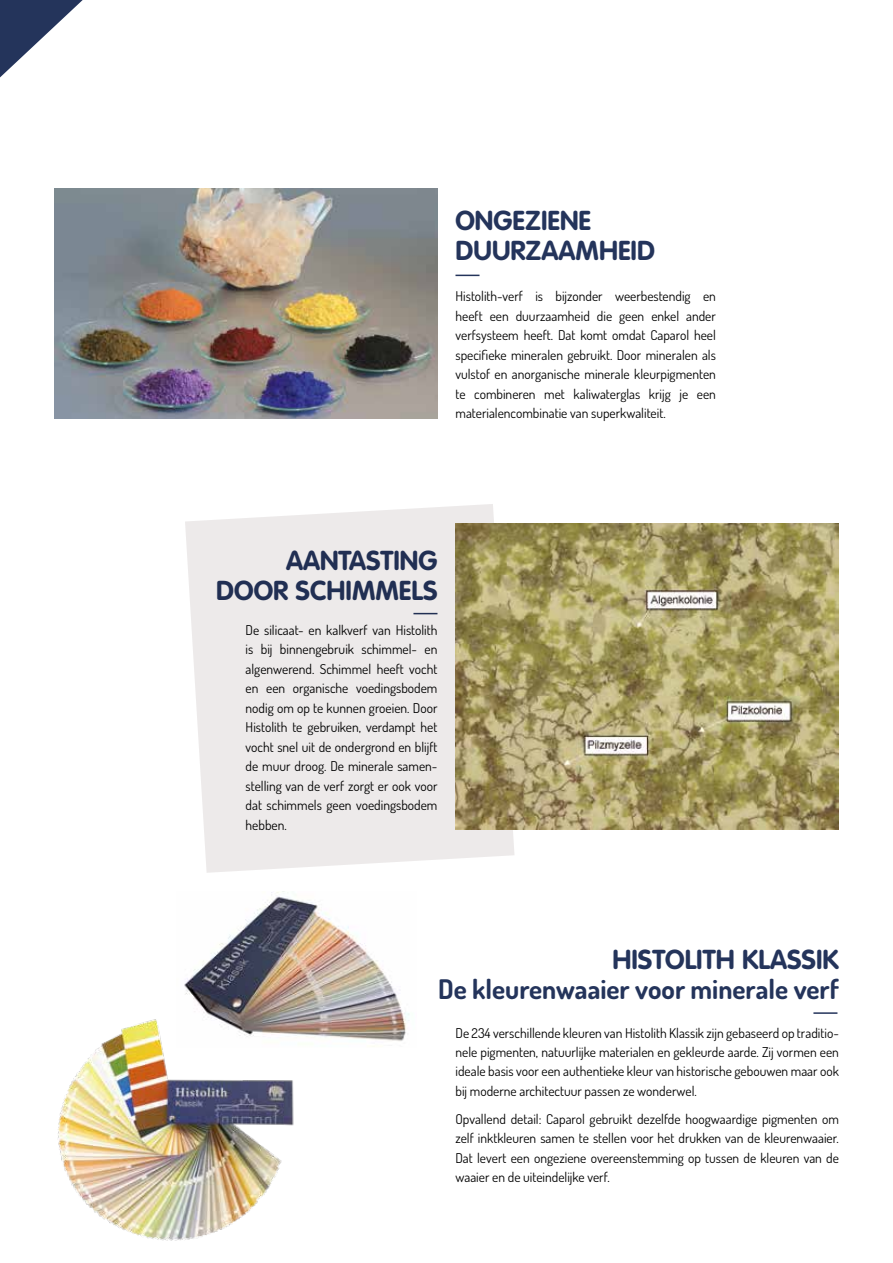
<style>
.page{position:relative;width:893px;height:1263px;background:#fff}
.page>*{position:absolute;margin:0;border:0;box-sizing:border-box;transform-origin:0 0}
.t1{font:700 27px/30px "VAG Rounded Std";color:#24345b;text-align:right}
.t2{font:700 27px "Dosis";color:#24345b}
.t3{font:13.5px/19.5px "Dosis";color:#000;text-align:justify}
</style>
<div class="page">
<svg style="left:0;top:0;width:83px;height:77px"></svg>
<img style="left:184px;top:891px;width:226px;height:156px">
<img style="left:58px;top:1013px;width:253px;height:228px">
<img style="left:54px;top:188px;width:383px;height:230px">
<svg style="left:455px;top:275px;width:24px;height:1px"></svg>
<hr style="left:813px;top:1012px;width:24px;height:2px;background:#24345b">
<svg style="left:185px;top:504px;width:329px;height:369px;background:#eeebeb"></svg>
<img style="left:455px;top:523px;width:384px;height:307px">
<h1 class="t1" style="left:455px;top:207px;width:201px;text-align:left">ONGEZIENE<br>DUURZAAMHEID</h1>
<p class="t3" style="left:455px;top:286px;width:262px">Histolith-verf is bijzonder weerbestendig en heeft een duurzaamheid die geen enkel ander verfsysteem heeft. Dat komt omdat Caparol heel specifieke mineralen gebruikt. Door mineralen als vulstof en anorganische minerale kleurpigmenten te combineren met kaliwaterglas krijg je een materialencombinatie van superkwaliteit.</p>
<h1 class="t1" style="left:216px;top:547px;width:223px">AANTASTING<br>DOOR SCHIMMELS</h1>
<p class="t3" style="left:246px;top:619px;width:193px">De silicaat- en kalkverf van Histolith is bij binnengebruik schimmel- en algenwerend. Schimmel heeft vocht en een organische voedingsbodem nodig om op te kunnen groeien. Door Histolith te gebruiken, verdampt het vocht snel uit de ondergrond en blijft de muur droog. De minerale samen&shy;stelling van de verf zorgt er ook voor dat schimmels geen voedingsbodem hebben.</p>
<h1 class="t1" style="left:612px;top:945px;width:228px">HISTOLITH KLASSIK</h1>
<h1 class="t2" style="left:438px;top:971px;width:402px">De kleurenwaaier voor minerale verf</h1>
<p class="t3" style="left:455px;top:1022px;width:385px">De 234 verschillende kleuren van Histolith Klassik zijn gebaseerd op traditio&shy;nele pigmenten, natuurlijke materialen en gekleurde aarde. Zij vormen een ideale basis voor een authentieke kleur van historische gebouwen maar ook bij moderne architectuur passen ze wonderwel.</p>
<p class="t3" style="left:455px;top:1109px;width:385px">Opvallend detail: Caparol gebruikt dezelfde hoogwaardige pigmenten om zelf inktkleuren samen te stellen voor het drukken van de kleurenwaaier.<br>Dat levert een ongeziene overeenstemming op tussen de kleuren van de waaier en de uiteindelijke verf.</p>
</div>
